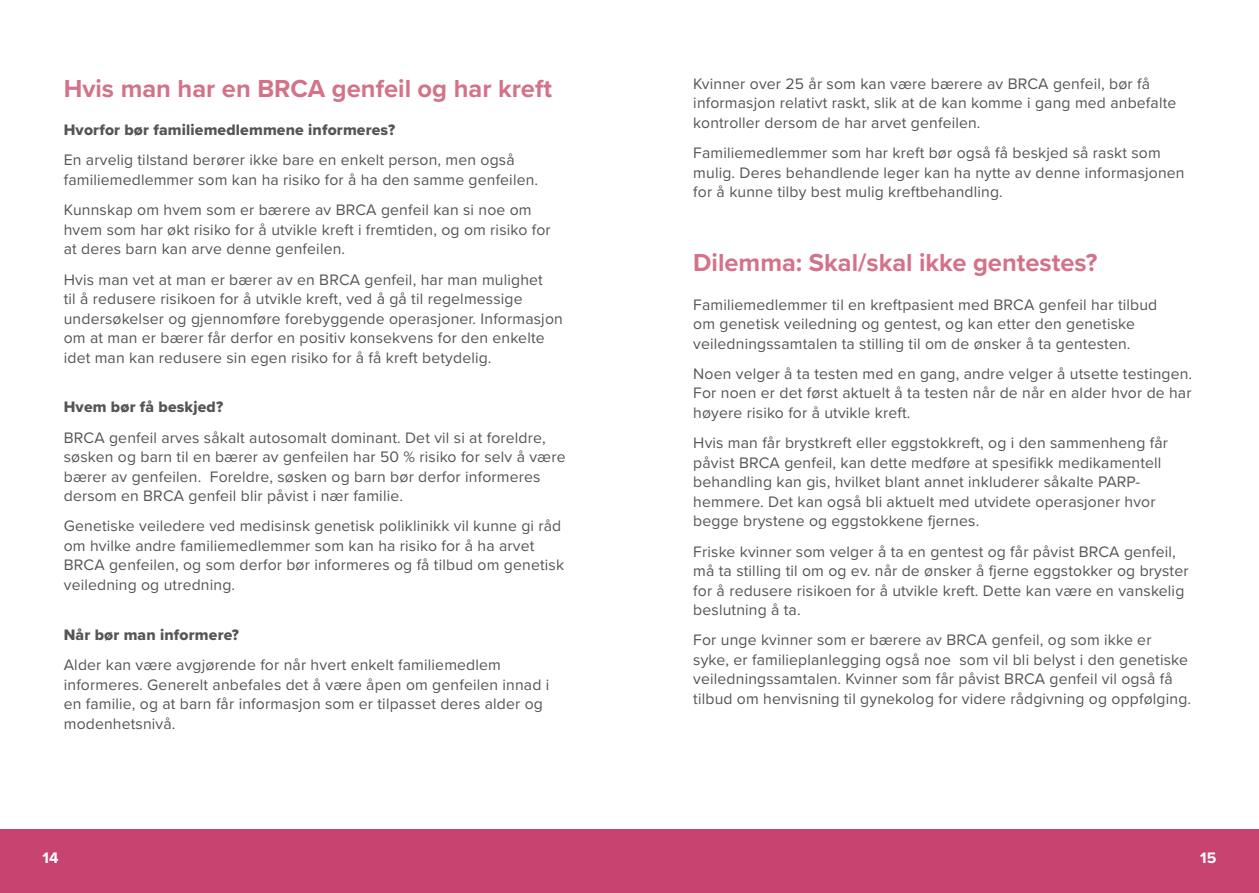
<style>
.page{position:relative;width:1259px;height:893px;background:#fff}
.page>*{position:absolute;margin:0;border:0;box-sizing:border-box;transform-origin:0 0}
.t1{font:700 25.5px "Proxima Nova";color:#d37288}
.t2{font:15.75px/19.5px "Proxima Nova";letter-spacing:.01em;color:#555}
.t3{font:15.75px "Proxima Nova Extrabld";letter-spacing:.01em;color:#555}
.t4{font:700 15.75px "Proxima Nova";color:#fff}
</style>
<div class="page">
<div style="left:629px;top:829px;width:630px;height:64px;background:#c8436f"></div>
<div style="left:0;top:829px;width:629px;height:64px;background:#c8436f"></div>
<h1 class="t1" style="left:64px;top:69px;width:490px">Hvis man har en BRCA genfeil og har kreft</h1>
<p class="t3" style="left:64px;top:118px;width:333px">Hvorfor bør familiemedlemmene informeres?</p>
<p class="t2" style="left:64px;top:150px;width:476px">En arvelig tilstand berører ikke bare en enkelt person, men også familiemedlemmer som kan ha risiko for å ha den samme genfeilen.</p>
<p class="t2" style="left:64px;top:199px;width:488px">Kunnskap om hvem som er bærere av BRCA genfeil kan si noe om hvem som har økt risiko for å utvikle kreft i fremtiden, og om risiko for at deres barn kan arve denne genfeilen.</p>
<p class="t2" style="left:64px;top:269px;width:500px">Hvis man vet at man er bærer av en BRCA genfeil, har man mulighet<br>til å redusere risikoen for å utvikle kreft, ved å gå til regelmessige undersøkelser og gjennomføre forebyggende operasjoner. Informasjon om at man er bærer får derfor en positiv konsekvens for den enkelte idet man kan redusere sin egen risiko for å få kreft betydelig.</p>
<p class="t3" style="left:64px;top:395px;width:161px">Hvem bør få beskjed?</p>
<p class="t2" style="left:64px;top:427px;width:503px">BRCA genfeil arves såkalt autosomalt dominant. Det vil si at foreldre, søsken og barn til en bærer av genfeilen har 50 % risiko for selv å være bærer av genfeilen. Foreldre, søsken og barn bør derfor informeres dersom en BRCA genfeil blir påvist i nær familie.</p>
<p class="t2" style="left:64px;top:516px;width:502px">Genetiske veiledere ved medisinsk genetisk poliklinikk vil kunne gi råd om hvilke andre familiemedlemmer som kan ha risiko for å ha arvet BRCA genfeilen, og som derfor bør informeres og få tilbud om genetisk veiledning og utredning.</p>
<p class="t3" style="left:64px;top:623px;width:177px">Når bør man informere?</p>
<p class="t2" style="left:64px;top:654px;width:487px">Alder kan være avgjørende for når hvert enkelt familiemedlem informeres. Generelt anbefales det å være åpen om genfeilen innad i en familie, og at barn får informasjon som er tilpasset deres alder og modenhetsnivå.</p>
<p class="t2" style="left:693px;top:73px;width:484px">Kvinner over 25 år som kan være bærere av BRCA genfeil, bør få informasjon relativt raskt, slik at de kan komme i gang med anbefalte kontroller dersom de har arvet genfeilen.</p>
<p class="t2" style="left:693px;top:143px;width:493px">Familiemedlemmer som har kreft bør også få beskjed så raskt som mulig. Deres behandlende leger kan ha nytte av denne informasjonen for å kunne tilby best mulig kreftbehandling.</p>
<h1 class="t1" style="left:693px;top:244px;width:405px">Dilemma: Skal/skal ikke gentestes?</h1>
<p class="t2" style="left:693px;top:294px;width:465px">Familiemedlemmer til en kreftpasient med BRCA genfeil har tilbud om genetisk veiledning og gentest, og kan etter den genetiske veiledningssamtalen ta stilling til om de ønsker å ta gentesten.</p>
<p class="t2" style="left:693px;top:363px;width:500px;text-align:justify">Noen velger å ta testen med en gang, andre velger å utsette testingen.<br>For noen er det først aktuelt å ta testen når de når en alder hvor de har høyere risiko for å utvikle kreft.</p>
<p class="t2" style="left:693px;top:433px;width:476px">Hvis man får brystkreft eller eggstokkreft, og i den sammenheng får påvist BRCA genfeil, kan dette medføre at spesifikk medikamentell behandling kan gis, hvilket blant annet inkluderer såkalte PARP&shy;hemmere. Det kan også bli aktuelt med utvidete operasjoner hvor begge brystene og eggstokkene fjernes.</p>
<p class="t2" style="left:693px;top:541px;width:497px">Friske kvinner som velger å ta en gentest og får påvist BRCA genfeil, må ta stilling til om og ev. når de ønsker å fjerne eggstokker og bryster for å redusere risikoen for å utvikle kreft. Dette kan være en vanskelig beslutning å ta.</p>
<p class="t2" style="left:693px;top:630px;width:499px">For unge kvinner som er bærere av BRCA genfeil, og som ikke er syke, er familieplanlegging også noe som vil bli belyst i den genetiske veiledningssamtalen. Kvinner som får påvist BRCA genfeil vil også få tilbud om henvisning til gynekolog for videre rådgivning og oppfølging.</p>
<p class="t4" style="left:43px;top:846px;width:18px">14</p>
<p class="t4" style="left:1200px;top:846px;width:18px">15</p>
</div>
